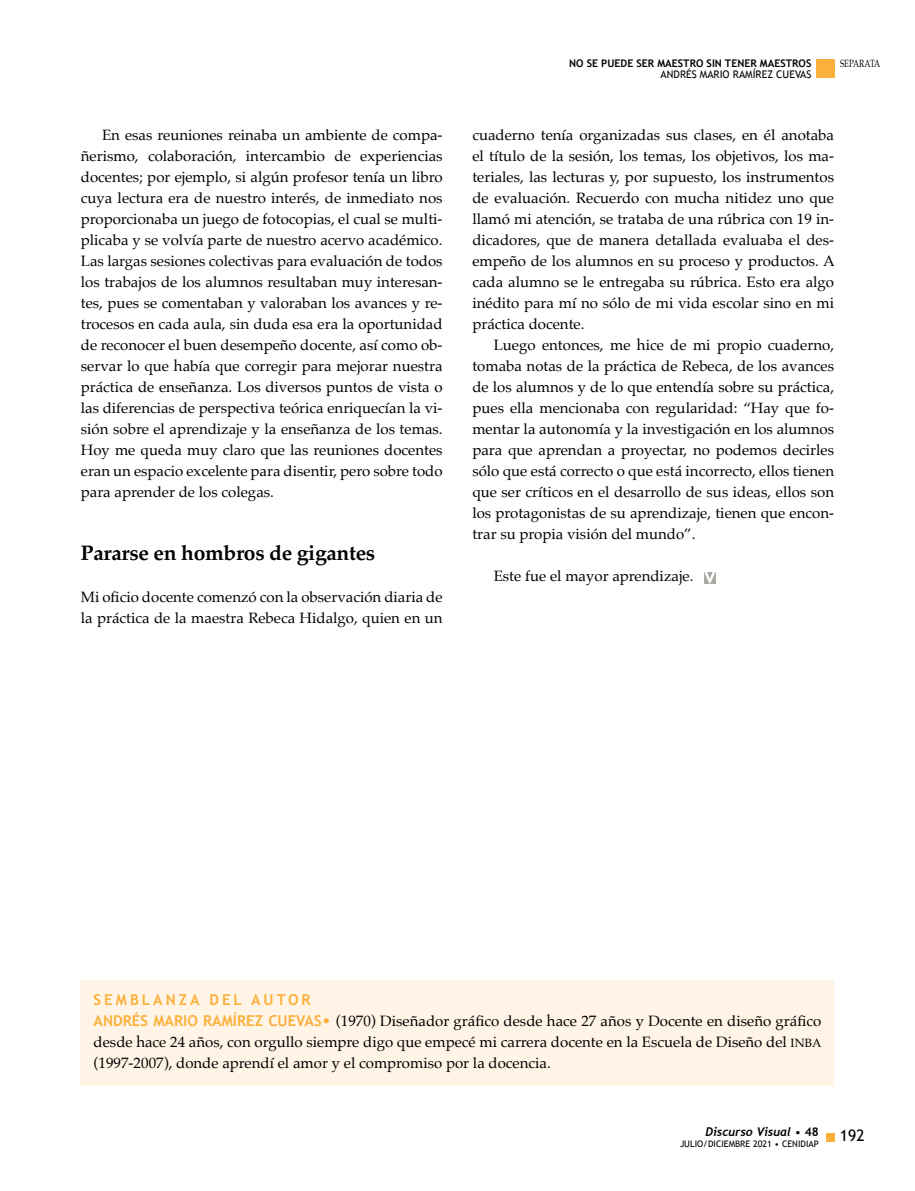
<style>
.page{position:relative;width:915px;height:1191px;background:#fff}
.page>*{position:absolute;margin:0;border:0;box-sizing:border-box;transform-origin:0 0}
.t1{font:700 21px "Palatino";letter-spacing:-.015em;color:#000}
.t2{font:15.75px "Trebuchet MS";color:#000}
.t3{font:15px/21px "Palatino";color:#000;text-align:justify}
.t4{font:700 15px "Trebuchet MS";letter-spacing:.2em;color:#fbb03b}
.t5{font:italic 700 12px "Trebuchet";color:#000}
.t6{font:700 10.5px "Trebuchet MS";color:#000}
.t7{font:10.5px "Trebuchet MS";color:#000}
.t8{font:10.5px "Palatino";color:#000;scale:.75 1}
.t9{font:9px "Trebuchet MS";color:#000}
.s1{font-family:"Trebuchet MS";font-weight:700;color:#fbb03b}
.s2{color:#fbb03b}
.s3{font-family:"Palatino Roman SC800";font-size:12px}
.s4{font-family:"Trebuchet MS";font-weight:400;font-style:normal}
.s5{font-family:"Trebuchet MS";font-style:normal}
</style>
<div class="page">
<div style="left:825px;top:1133px;width:8px;height:8px;background:#fbb03b"></div>
<div style="left:815px;top:60px;width:18px;height:18px;background:#fbb03b"></div>
<div style="left:81px;top:980px;width:752px;height:106px;background:#fff4e6"></div>
<svg style="left:704px;top:572px;width:11px;height:11px"></svg>
<p class="t3" style="left:81px;top:124px;width:363px;text-indent:21px">En esas reuniones reinaba un ambiente de compa&shy;ñerismo, colaboración, intercambio de experiencias docentes; por ejemplo, si algún profesor tenía un libro cuya lectura era de nuestro interés, de inmediato nos proporcionaba un juego de fotocopias, el cual se multi&shy;plicaba y se volvía parte de nuestro acervo académico.<br>Las largas sesiones colectivas para evaluación de todos los trabajos de los alumnos resultaban muy interesan&shy;tes, pues se comentaban y valoraban los avances y re&shy;trocesos en cada aula, sin duda esa era la oportunidad de reconocer el buen desempeño docente, así como ob&shy;servar lo que había que corregir para mejorar nuestra práctica de enseñanza. Los diversos puntos de vista o las diferencias de perspectiva teórica enriquecían la vi&shy;sión sobre el aprendizaje y la enseñanza de los temas.<br>Hoy me queda muy claro que las reuniones docentes eran un espacio excelente para disentir, pero sobre todo para aprender de los colegas.</p>
<h1 class="t1" style="left:81px;top:535px;width:296px">Pararse en hombros de gigantes</h1>
<p class="t3" style="left:81px;top:586px;width:363px">Mi oficio docente comenzó con la observación diaria de la práctica de la maestra Rebeca Hidalgo, quien en un</p>
<p class="t6" style="left:569px;top:57px;width:243px">NO SE PUEDE SER MAESTRO SIN TENER MAESTROS</p>
<p class="t7" style="left:660px;top:68px;width:152px">ANDRÉS MARIO RAMÍREZ CUEVAS</p>
<p class="t8" style="left:839px;top:54px;width:55px">SEPARATA</p>
<p class="t3" style="left:472px;top:124px;width:364px">cuaderno tenía organizadas sus clases, en él anotaba el título de la sesión, los temas, los objetivos, los ma&shy;teriales, las lecturas y, por supuesto, los instrumentos de evaluación. Recuerdo con mucha nitidez uno que llamó mi atención, se trataba de una rúbrica con 19 in&shy;dicadores, que de manera detallada evaluaba el des&shy;empeño de los alumnos en su proceso y productos. A cada alumno se le entregaba su rúbrica. Esto era algo inédito para mí no sólo de mi vida escolar sino en mi práctica docente.</p>
<p class="t3" style="left:472px;top:334px;width:363px;text-indent:21px">Luego entonces, me hice de mi propio cuaderno, tomaba notas de la práctica de Rebeca, de los avances de los alumnos y de lo que entendía sobre su práctica, pues ella mencionaba con regularidad: “Hay que fo&shy;mentar la autonomía y la investigación en los alumnos para que aprendan a proyectar, no podemos decirles sólo que está correcto o que está incorrecto, ellos tienen que ser críticos en el desarrollo de sus ideas, ellos son los protagonistas de su aprendizaje, tienen que encon&shy;trar su propia visión del mundo”.</p>
<p class="t3" style="left:493px;top:565px;width:201px">Este fue el mayor aprendizaje.</p>
<p class="t4" style="left:94px;top:990px;width:218px">SEMBLANZA DEL AUTOR</p>
<p class="t3" style="left:94px;top:1010px;width:729px"><span class="s1">ANDRÉS MARIO RAMÍREZ CUEVAS</span><span class="s2">•</span> (1970) Diseñador gráfico desde hace 27 años y Docente en diseño gráfico desde hace 24 años, con orgullo siempre digo que empecé mi carrera docente en la Escuela de Diseño del <span class="s3">inba </span>(1997-2007), donde aprendí el amor y el compromiso por la docencia.</p>
<p class="t5" style="left:705px;top:1124px;width:115px">Discurso Visual <span class="s4">•</span> <span class="s5">48</span></p>
<p class="t9" style="left:679px;top:1138px;width:140px">JULIO/DICIEMBRE 2021 • CENIDIAP</p>
<p class="t2" style="left:839px;top:1126px;width:26px">192</p>
</div>
